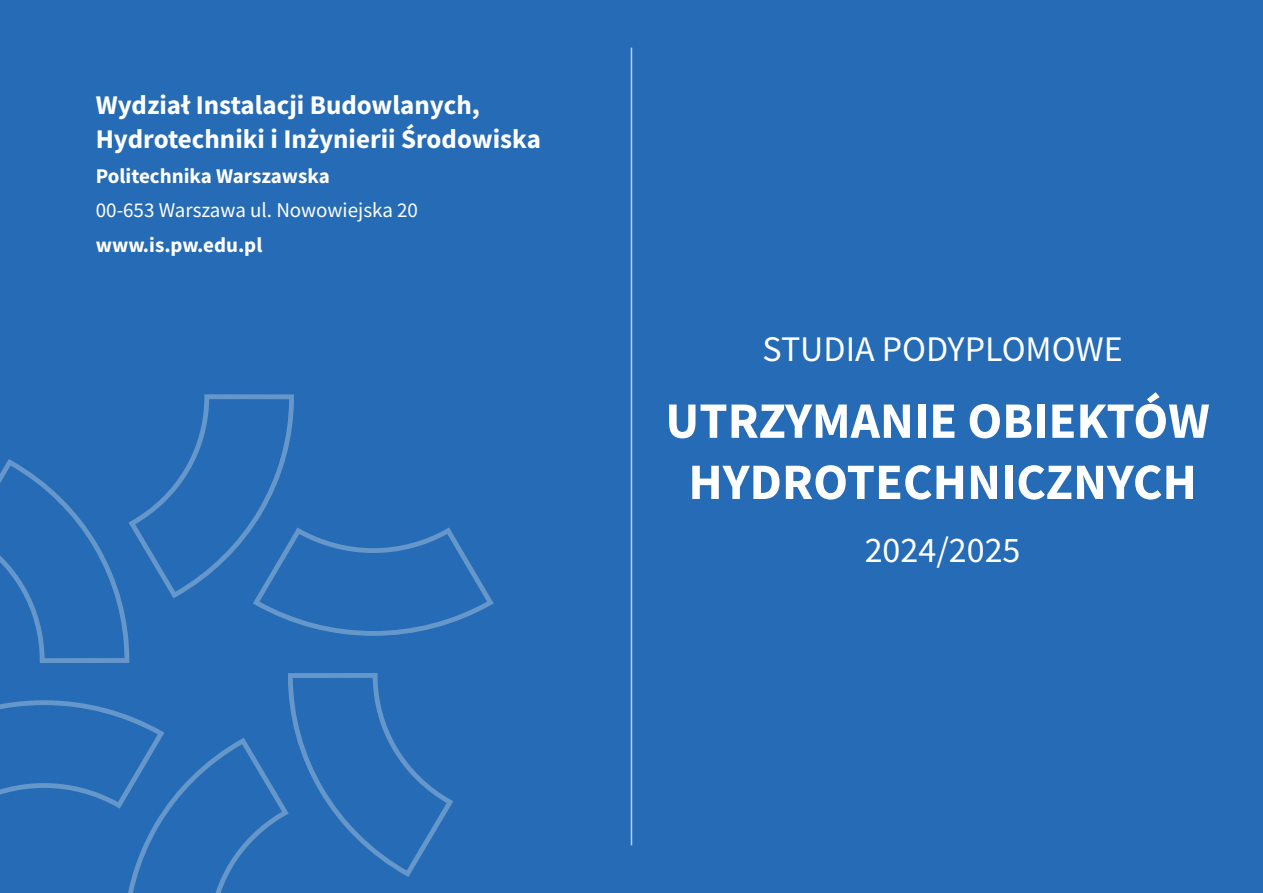
<style>
.page{position:relative;width:1263px;height:893px;background:#266bb5}
.page>*{position:absolute;margin:0;border:0;box-sizing:border-box;transform-origin:0 0}
.t1{font:700 51px/61.2px "Source Sans Pro";color:#fff;text-align:center}
.t2{font:36px "Source Sans Pro";color:#fff}
.t3{font:700 27px/34.5px "Source Sans Pro";color:#fff}
.t4{font:700 21px "Source Sans Pro";color:#fff}
.t5{font:21px "Source Sans Pro";color:#fff}
</style>
<div class="page">
<svg style="left:0;top:394px;width:494px;height:269px"></svg>
<svg style="left:0;top:673px;width:453px;height:220px"></svg>
<hr style="left:631px;top:48px;width:1px;height:797px;background:#fff">
<p class="t3" style="left:96px;top:87px;width:447px">Wydział Instalacji Budowlanych,<br>Hydrotechniki i Inżynierii Środowiska</p>
<p class="t4" style="left:96px;top:162px;width:236px">Politechnika Warszawska</p>
<p class="t5" style="left:96px;top:197px;width:324px">00-653 Warszawa ul. Nowowiejska 20</p>
<p class="t4" style="left:96px;top:231px;width:168px">www.is.pw.edu.pl</p>
<h2 class="t2" style="left:762px;top:326px;width:362px">STUDIA PODYPLOMOWE</h2>
<h1 class="t1" style="left:665px;top:389px;width:546px">UTRZYMANIE OBIEKTÓW<br>HYDROTECHNICZNYCH</h1>
<h2 class="t2" style="left:865px;top:527px;width:157px">2024/2025</h2>
</div>
